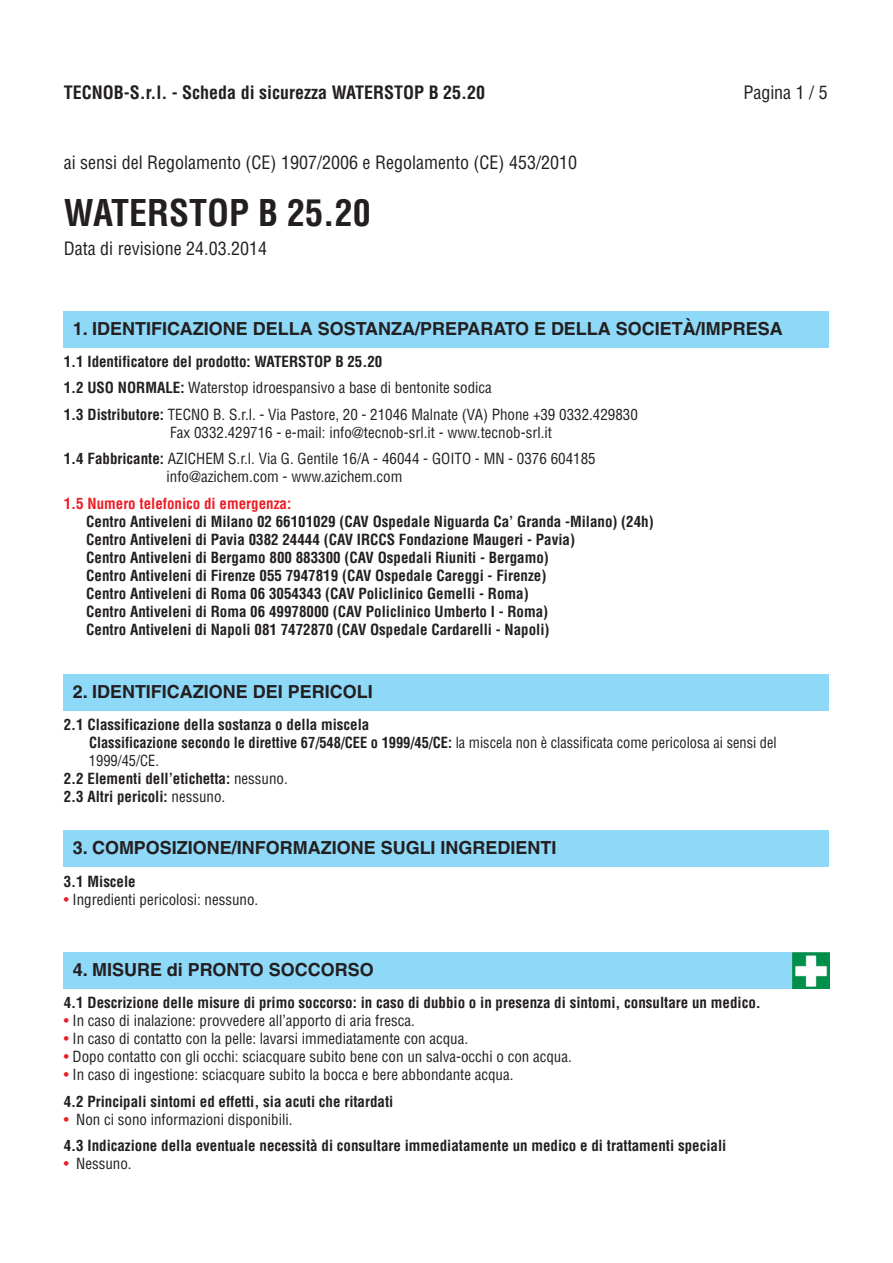
<style>
.page{position:relative;width:893px;height:1263px;background:#fff}
.page>*{position:absolute;margin:0;border:0;box-sizing:border-box;transform-origin:0 0}
.t1{font:700 condensed 36px "Helvetica";color:#231f20}
.t2{font:700 18px "Helvetica";color:#231f20}
.t3{font:condensed 18px "Helvetica";color:#231f20}
.t4{font:700 condensed 18px "Helvetica";color:#231f20}
.t5{font:700 condensed 15px/18px "Helvetica";color:#231f20}
.t6{font:condensed 15px/26.5px "Helvetica";color:#231f20}
.t7{font:700 condensed 15px "Helvetica";color:#231f20;scale:.96 1}
.t8{font:700 condensed 15px "Helvetica";color:#ed1c24}
.t9{font:condensed 15px "Helvetica";color:#231f20;scale:.96 1}
.s1{font-weight:700}
.s2{font-weight:400}
.s3{color:#ed1c24}
.s4{font-weight:400;color:#ed1c24}
</style>
<div class="page">
<div style="left:64px;top:312px;width:765px;height:36px;background:#8ed8f8"></div>
<div style="left:64px;top:674px;width:765px;height:36px;background:#8ed8f8"></div>
<div style="left:64px;top:831px;width:765px;height:36px;background:#8ed8f8"></div>
<div style="left:64px;top:952px;width:765px;height:36px;background:#8ed8f8"></div>
<img style="left:792px;top:952px;width:37px;height:36px">
<p class="t4" style="left:64px;top:85px;width:423px">TECNOB-S.r.l. - Scheda di sicurezza WATERSTOP B 25.20</p>
<p class="t3" style="left:743px;top:85px;width:86px">Pagina 1 / 5</p>
<p class="t3" style="left:64px;top:155px;width:515px">ai sensi del Regolamento (CE) 1907/2006 e Regolamento (CE) 453/2010</p>
<h1 class="t1" style="left:64px;top:199px;width:309px">WATERSTOP B 25.20</h1>
<p class="t3" style="left:64px;top:242px;width:205px">Data di revisione 24.03.2014</p>
<p class="t2" style="left:73px;top:322px;width:712px">1. IDENTIFICAZIONE DELLA SOSTANZA/PREPARATO E DELLA SOCIETÀ/IMPRESA</p>
<p class="t6" style="left:64px;top:349px;width:576px"><span class="s1">1.1 Identificatore del prodotto: WATERSTOP B 25.20<br>1.2 USO NORMALE:</span> Waterstop idroespansivo a base di bentonite sodica<br><span class="s1">1.3 Distributore:</span> TECNO B. S.r.l. - Via Pastore, 20 - 21046 Malnate (VA) Phone +39 0332.429830</p>
<p class="t6" style="left:64px;top:420px;width:533px;text-indent:107px">Fax 0332.429716 - e-mail: info@tecnob-srl.it - www.tecnob-srl.it<br><span class="s1">1.4 Fabbricante:</span> AZICHEM S.r.l. Via G. Gentile 16/A - 46044 - GOITO - MN - 0376 604185</p>
<p class="t6" style="left:167px;top:464px;width:237px">info@azichem.com - www.azichem.com</p>
<p class="t8" style="left:64px;top:497px;width:229px">1.5 Numero telefonico di emergenza:</p>
<p class="t5" style="left:86px;top:513px;width:569px">Centro Antiveleni di Milano 02 66101029 (CAV Ospedale Niguarda Ca’ Granda -Milano) (24h)<br>Centro Antiveleni di Pavia 0382 24444 (CAV IRCCS Fondazione Maugeri - Pavia)<br>Centro Antiveleni di Bergamo 800 883300 (CAV Ospedali Riuniti - Bergamo)<br>Centro Antiveleni di Firenze 055 7947819 (CAV Ospedale Careggi - Firenze)<br>Centro Antiveleni di Roma 06 3054343 (CAV Policlinico Gemelli - Roma)<br>Centro Antiveleni di Roma 06 49978000 (CAV Policlinico Umberto I - Roma)<br>Centro Antiveleni di Napoli 081 7472870 (CAV Ospedale Cardarelli - Napoli)</p>
<p class="t2" style="left:73px;top:684px;width:301px">2. IDENTIFICAZIONE DEI PERICOLI</p>
<p class="t5" style="left:64px;top:717px;width:307px">2.1 Classificazione della sostanza o della miscela</p>
<p class="t7" style="left:89px;top:737px;width:718px">Classificazione secondo le direttive 67/548/CEE o 1999/45/CE: <span class="s2">la miscela non è classificata come pericolosa ai sensi del</span></p>
<p class="t9" style="left:89px;top:755px;width:74px">1999/45/CE.</p>
<p class="t5" style="left:64px;top:771px;width:225px">2.2 Elementi dell’etichetta: <span class="s2">nessuno.</span></p>
<p class="t5" style="left:64px;top:789px;width:163px">2.3 Altri pericoli: <span class="s2">nessuno.</span></p>
<p class="t2" style="left:73px;top:841px;width:485px">3. COMPOSIZIONE/INFORMAZIONE SUGLI INGREDIENTI</p>
<p class="t5" style="left:64px;top:874px;width:74px">3.1 Miscele</p>
<p class="t6" style="left:64px;top:888px;width:196px"><span class="s3">•</span> Ingredienti pericolosi: nessuno.</p>
<p class="t2" style="left:73px;top:963px;width:302px">4. MISURE di PRONTO SOCCORSO</p>
<p class="t5" style="left:64px;top:995px;width:699px">4.1 Descrizione delle misure di primo soccorso: in caso di dubbio o in presenza di sintomi, consultare un medico.</p>
<p class="t6" style="left:64px;top:1009px;width:352px"><span class="s3">•</span> In caso di inalazione: provvedere all’apporto di aria fresca.</p>
<p class="t6" style="left:64px;top:1027px;width:406px"><span class="s3">•</span> In caso di contatto con la pelle: lavarsi immediatamente con acqua.</p>
<p class="t6" style="left:64px;top:1045px;width:510px"><span class="s3">•</span> Dopo contatto con gli occhi: sciacquare subito bene con un salva-occhi o con acqua.</p>
<p class="t6" style="left:64px;top:1063px;width:451px"><span class="s3">•</span> In caso di ingestione: sciacquare subito la bocca e bere abbondante acqua.<br><span class="s1">4.2 Principali sintomi ed effetti, sia acuti che ritardati</span></p>
<p class="t5" style="left:64px;top:1107px;width:664px;line-height:26.5px"><span class="s4">•</span> <span class="s2">Non ci sono informazioni disponibili.<br></span>4.3 Indicazione della eventuale necessità di consultare immediatamente un medico e di trattamenti speciali</p>
<p class="t6" style="left:64px;top:1152px;width:69px"><span class="s3">•</span> Nessuno.</p>
</div>
